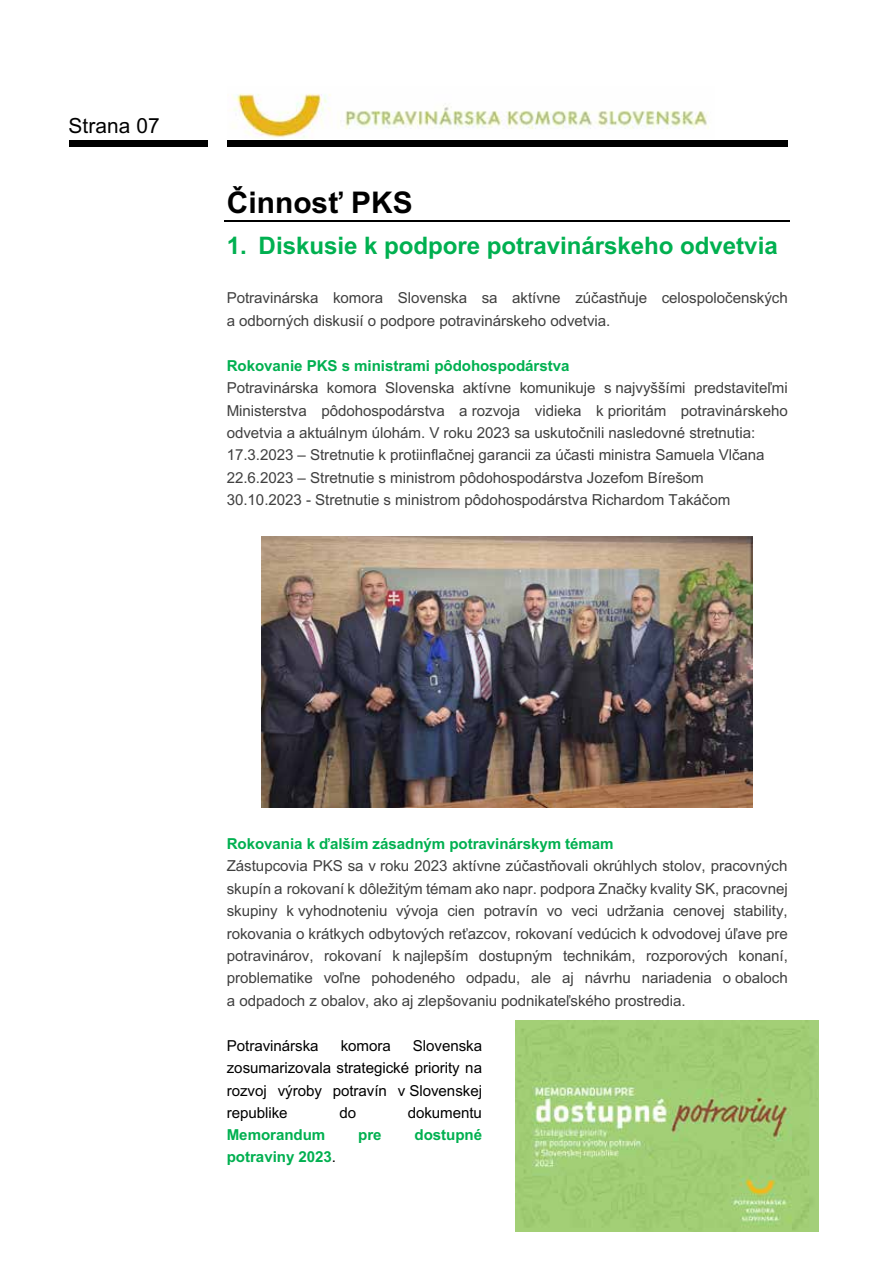
<style>
.page{position:relative;width:893px;height:1263px;background:#fff}
.page>*{position:absolute;margin:0;border:0;box-sizing:border-box;transform-origin:0 0}
.t1{font:700 29.85px "Arial";color:#000}
.t2{font:700 24.15px "Arial";color:#00b050}
.t3{font:20.85px "Arial";letter-spacing:.005em;color:#000}
.t4{font:15.15px/22.4px "Arial";letter-spacing:-.005em;color:#404040}
.t5{font:700 15.15px "Arial";letter-spacing:-.005em;color:#00b050}
.t6{font:15.15px/22.5px "Arial";letter-spacing:-.005em;color:#000;text-align:justify}
.s1{font-weight:400;color:#000}
</style>
<div class="page">
<div style="left:69px;top:141px;width:139px;height:6px;background:#000"></div>
<div style="left:227px;top:141px;width:561px;height:6px;background:#000"></div>
<img style="left:232px;top:93px;width:477px;height:46px">
<hr style="left:225px;top:221px;width:565px;height:1px;background:#000">
<img style="left:262px;top:536px;width:490px;height:271px">
<img style="left:515px;top:1020px;width:303px;height:211px">
<h3 class="t3" style="left:69px;top:111px;width:92px">Strana 07</h3>
<h1 class="t1" style="left:227px;top:181px;width:187px">Činnosť PKS</h1>
<h2 class="t2" style="left:227px;top:228px;width:553px">1. Diskusie k podpore potravinárskeho odvetvia</h2>
<p class="t4" style="left:227px;top:287px;width:563px">Potravinárska komora Slovenska sa aktívne zúčastňuje celospoločenských a odborných diskusií o podpore potravinárskeho odvetvia.</p>
<p class="t5" style="left:227px;top:355px;width:344px">Rokovanie PKS s ministrami pôdohospodárstva</p>
<p class="t4" style="left:227px;top:376px;width:562px">Potravinárska komora Slovenska aktívne komunikuje s najvyššími predstaviteľmi Ministerstva pôdohospodárstva a rozvoja vidieka k prioritám potravinárskeho odvetvia a aktuálnym úlohám. V roku 2023 sa uskutočnili nasledovné stretnutia:<br>17.3.2023 – Stretnutie k protiinflačnej garancii za účasti ministra Samuela Vlčana 22.6.2023 – Stretnutie s ministrom pôdohospodárstva Jozefom Bírešom<br>30.10.2023 - Stretnutie s ministrom pôdohospodárstva Richardom Takáčom</p>
<p class="t5" style="left:227px;top:832px;width:388px">Rokovania k ďalším zásadným potravinárskym témam</p>
<p class="t4" style="left:227px;top:855px;width:563px;text-align:justify">Zástupcovia PKS sa v roku 2023 aktívne zúčastňovali okrúhlych stolov, pracovných skupín a rokovaní k dôležitým témam ako napr. podpora Značky kvality SK, pracovnej skupiny k vyhodnoteniu vývoja cien potravín vo veci udržania cenovej stability, rokovania o krátkych odbytových reťazcov, rokovaní vedúcich k odvodovej úľave pre potravinárov, rokovaní k najlepším dostupným technikám, rozporových konaní, problematike voľne pohodeného odpadu, ale aj návrhu nariadenia o obaloch a odpadoch z obalov, ako aj zlepšovaniu podnikateľského prostredia.</p>
<p class="t6" style="left:227px;top:1034px;width:93px">Potravinárska</p>
<p class="t6" style="left:341px;top:1034px;width:52px">komora</p>
<p class="t6" style="left:227px;top:1034px;width:257px;text-indent:186px">Slovenska zosumarizovala strategické priority na rozvoj výroby potravín v Slovenskej republike</p>
<p class="t6" style="left:339px;top:1101px;width:18px">do</p>
<p class="t6" style="left:408px;top:1101px;width:76px">dokumentu</p>
<p class="t5" style="left:227px;top:1124px;width:100px">Memorandum</p>
<p class="t5" style="left:358px;top:1124px;width:25px">pre</p>
<p class="t5" style="left:414px;top:1124px;width:69px">dostupné</p>
<p class="t5" style="left:227px;top:1146px;width:111px">potraviny 2023<span class="s1">.</span></p>
</div>
